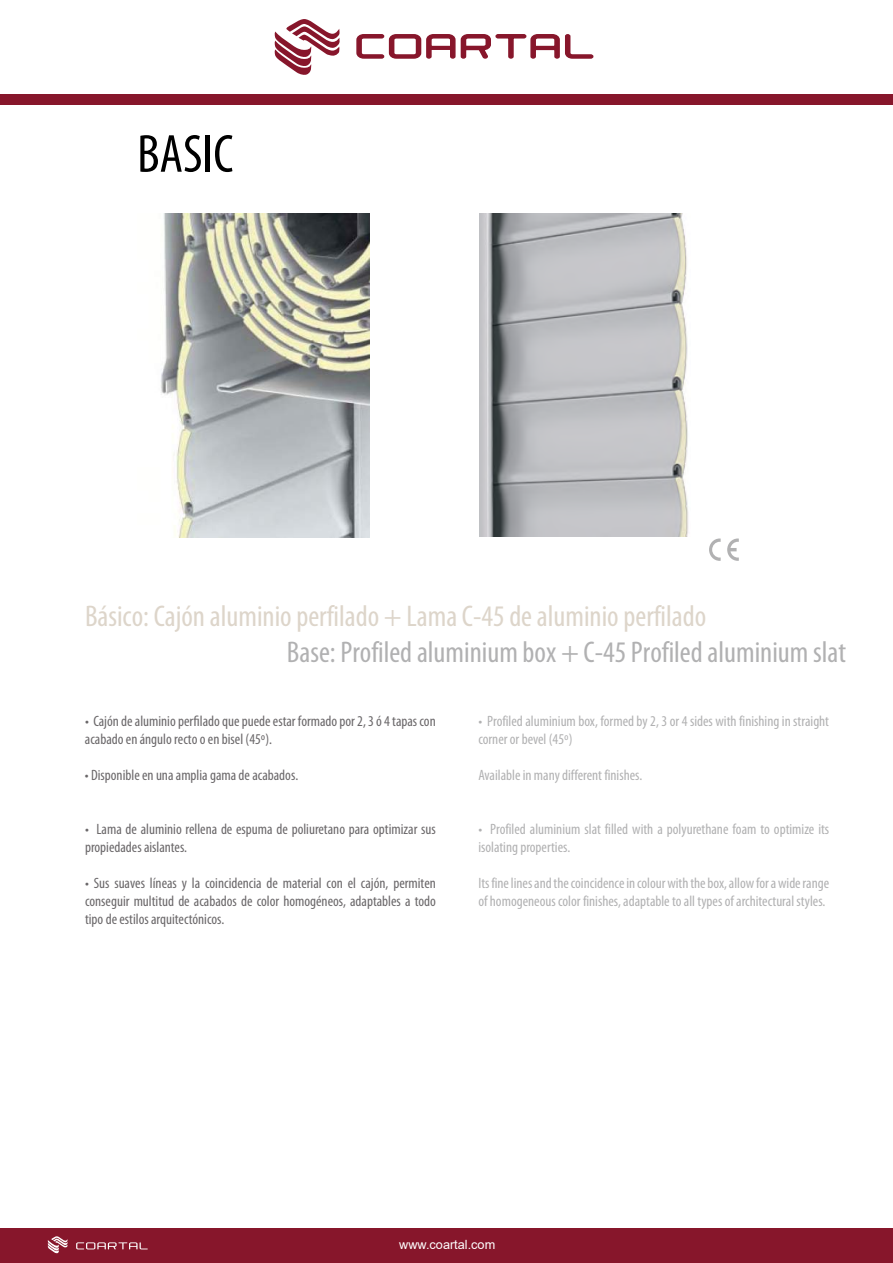
<style>
.page{position:relative;width:893px;height:1263px;background:#fff}
.page>*{position:absolute;margin:0;border:0;box-sizing:border-box;transform-origin:0 0}
.t1{font:condensed 54px "Myriad Pro";color:#000}
.t2{font:condensed 30px "Myriad Pro";color:#ddd5ca}
.t3{font:condensed 30px "Myriad Pro";color:#b1b1b2}
.t4{font:condensed 15px/18px "Myriad Pro";color:#6a6769}
.t5{font:condensed 15px/18px "Myriad Pro";color:#b1b1b2}
.t6{font:12.75px "Arial";color:#fff}
</style>
<div class="page">
<svg style="left:709px;top:538px;width:12px;height:23px"></svg>
<svg style="left:727px;top:538px;width:12px;height:23px"></svg>
<img style="left:479px;top:213px;width:210px;height:323px">
<img style="left:161px;top:214px;width:208px;height:324px">
<svg style="left:274px;top:19px;width:66px;height:56px"></svg>
<svg style="left:356px;top:34px;width:238px;height:25px"></svg>
<div style="left:0;top:94px;width:893px;height:11px;background:#87162b"></div>
<div style="left:1px;top:1228px;width:892px;height:34px;background:#87162b"></div>
<svg style="left:48px;top:1236px;width:20px;height:17px"></svg>
<svg style="left:76px;top:1242px;width:72px;height:7px"></svg>
<h1 class="t1" style="left:137px;top:121px;width:98px">BASIC</h1>
<h2 class="t2" style="left:85px;top:598px;width:623px">Básico: Cajón aluminio perfilado + Lama C-45 de aluminio perfilado</h2>
<h2 class="t3" style="left:287px;top:634px;width:561px">Base: Profiled aluminium box + C-45 Profiled aluminium slat</h2>
<p class="t4" style="left:85px;top:711px;width:352px">• Cajón de aluminio perfilado que puede estar formado por 2, 3 ó 4 tapas con acabado en ángulo recto o en bisel (45º).</p>
<p class="t4" style="left:85px;top:765px;width:215px">• Disponible en una amplia gama de acabados.</p>
<p class="t4" style="left:85px;top:819px;width:352px">• Lama de aluminio rellena de espuma de poliuretano para optimizar sus propiedades aislantes.</p>
<p class="t4" style="left:85px;top:873px;width:352px;text-align:justify">• Sus suaves líneas y la coincidencia de material con el cajón, permiten conseguir multitud de acabados de color homogéneos, adaptables a todo tipo de estilos arquitectónicos.</p>
<p class="t5" style="left:478px;top:711px;width:352px">• Profiled aluminium box, formed by 2, 3 or 4 sides with finishing in straight corner or bevel (45º)</p>
<p class="t5" style="left:478px;top:765px;width:165px">Available in many different finishes.</p>
<p class="t5" style="left:478px;top:819px;width:352px">• Profiled aluminium slat filled with a polyurethane foam to optimize its isolating properties.</p>
<p class="t5" style="left:478px;top:873px;width:352px">Its fine lines and the coincidence in colour with the box, allow for a wide range of homogeneous color finishes, adaptable to all types of architectural styles.</p>
<p class="t6" style="left:399px;top:1235px;width:97px">www.coartal.com</p>
</div>
